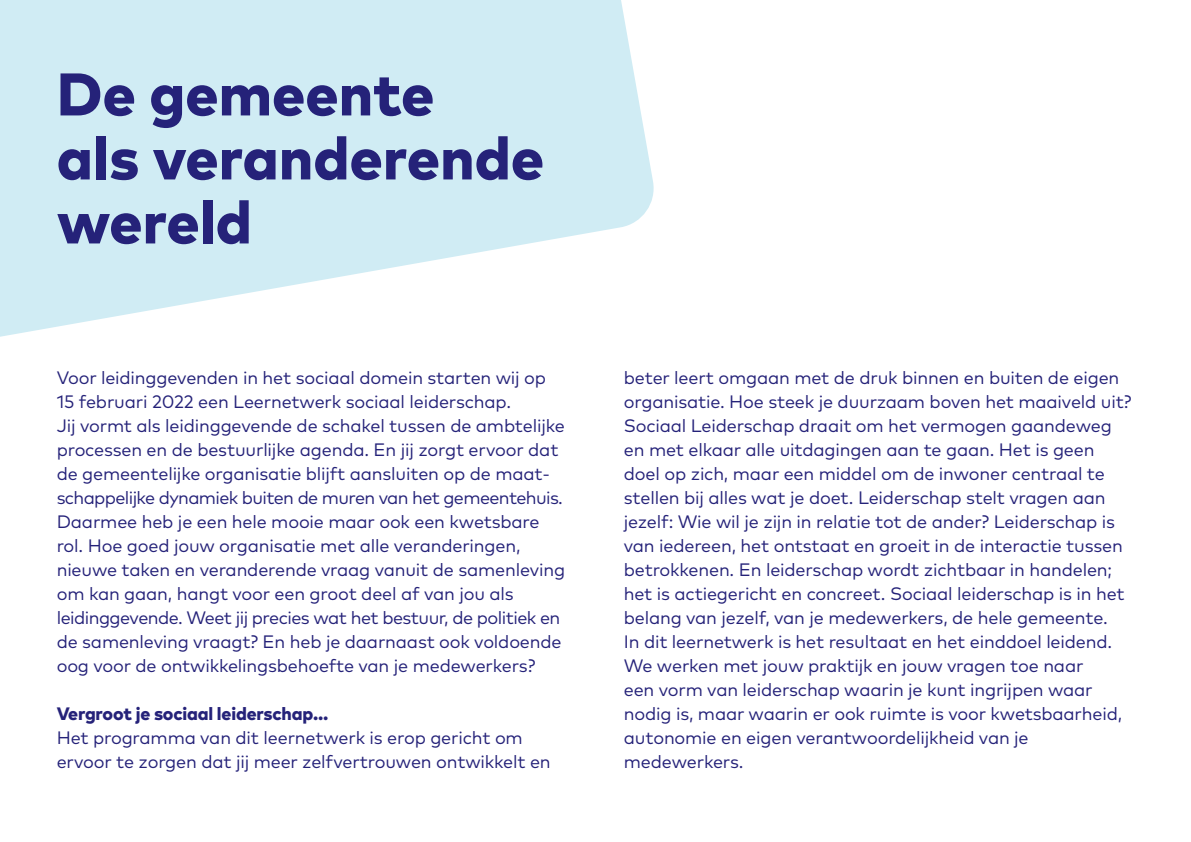
<style>
.page{position:relative;width:1191px;height:842px;background:#fff}
.page>*{position:absolute;margin:0;border:0;box-sizing:border-box;transform-origin:0 0}
.t1{font:800 60px "Mark Pro";color:#252279}
.A_O_Broodtekst{font:18px/24px "Mark Pro";letter-spacing:-.01em;color:#252279}
.A_O_Broodtekst-2{font:800 18px "Mark Pro";letter-spacing:-.01em;color:#252279}
</style>
<div class="page">
<svg style="left:0;top:0;width:654px;height:337px;fill:#d0ecf4"></svg>
<p class="t1" style="left:57px;top:48px;width:379px">De gemeente</p>
<p class="t1" style="left:57px;top:112px;width:489px">als veranderende</p>
<p class="t1" style="left:57px;top:176px;width:197px">wereld</p>
<p class="A_O_Broodtekst" style="left:57px;top:364px;width:491px">Voor leidinggevenden in het sociaal domein starten wij op</p>
<p class="A_O_Broodtekst" style="left:57px;top:388px;width:456px">15 februari 2022 een Leernetwerk sociaal leiderschap.</p>
<p class="A_O_Broodtekst" style="left:57px;top:412px;width:510px">Jij vormt als leidinggevende de schakel tussen de ambtelijke processen en de bestuurlijke agenda. En jij zorgt ervoor dat de gemeentelijke organisatie blijft aansluiten op de maat&shy;schappelijke dynamiek buiten de muren van het gemeentehuis.<br>Daarmee heb je een hele mooie maar ook een kwetsbare rol. Hoe goed jouw organisatie met alle veranderingen, nieuwe taken en veranderende vraag vanuit de samenleving om kan gaan, hangt voor een groot deel af van jou als leidinggevende. Weet jij precies wat het bestuur, de politiek en de samenleving vraagt? En heb je daarnaast ook voldoende oog voor de ontwikkelingsbehoefte van je medewerkers?</p>
<p class="A_O_Broodtekst-2" style="left:57px;top:700px;width:273px">Vergroot je sociaal leiderschap…</p>
<p class="A_O_Broodtekst" style="left:57px;top:724px;width:495px">Het programma van dit leernetwerk is erop gericht om ervoor te zorgen dat jij meer zelfvertrouwen ontwikkelt en</p>
<p class="A_O_Broodtekst" style="left:624px;top:364px;width:509px">beter leert omgaan met de druk binnen en buiten de eigen organisatie. Hoe steek je duurzaam boven het maaiveld uit?<br>Sociaal Leiderschap draait om het vermogen gaandeweg en met elkaar alle uitdagingen aan te gaan. Het is geen doel op zich, maar een middel om de inwoner centraal te stellen bij alles wat je doet. Leiderschap stelt vragen aan jezelf: Wie wil je zijn in relatie tot de ander? Leiderschap is van iedereen, het ontstaat en groeit in de interactie tussen betrokkenen. En leiderschap wordt zichtbaar in handelen; het is actiegericht en concreet. Sociaal leiderschap is in het belang van jezelf, van je medewerkers, de hele gemeente.</p>
<p class="A_O_Broodtekst" style="left:624px;top:628px;width:500px">In dit leernetwerk is het resultaat en het einddoel leidend.<br>We werken met jouw praktijk en jouw vragen toe naar<br>een vorm van leiderschap waarin je kunt ingrijpen waar nodig is, maar waarin er ook ruimte is voor kwetsbaarheid, autonomie en eigen verantwoordelijkheid van je medewerkers.</p>
</div>
